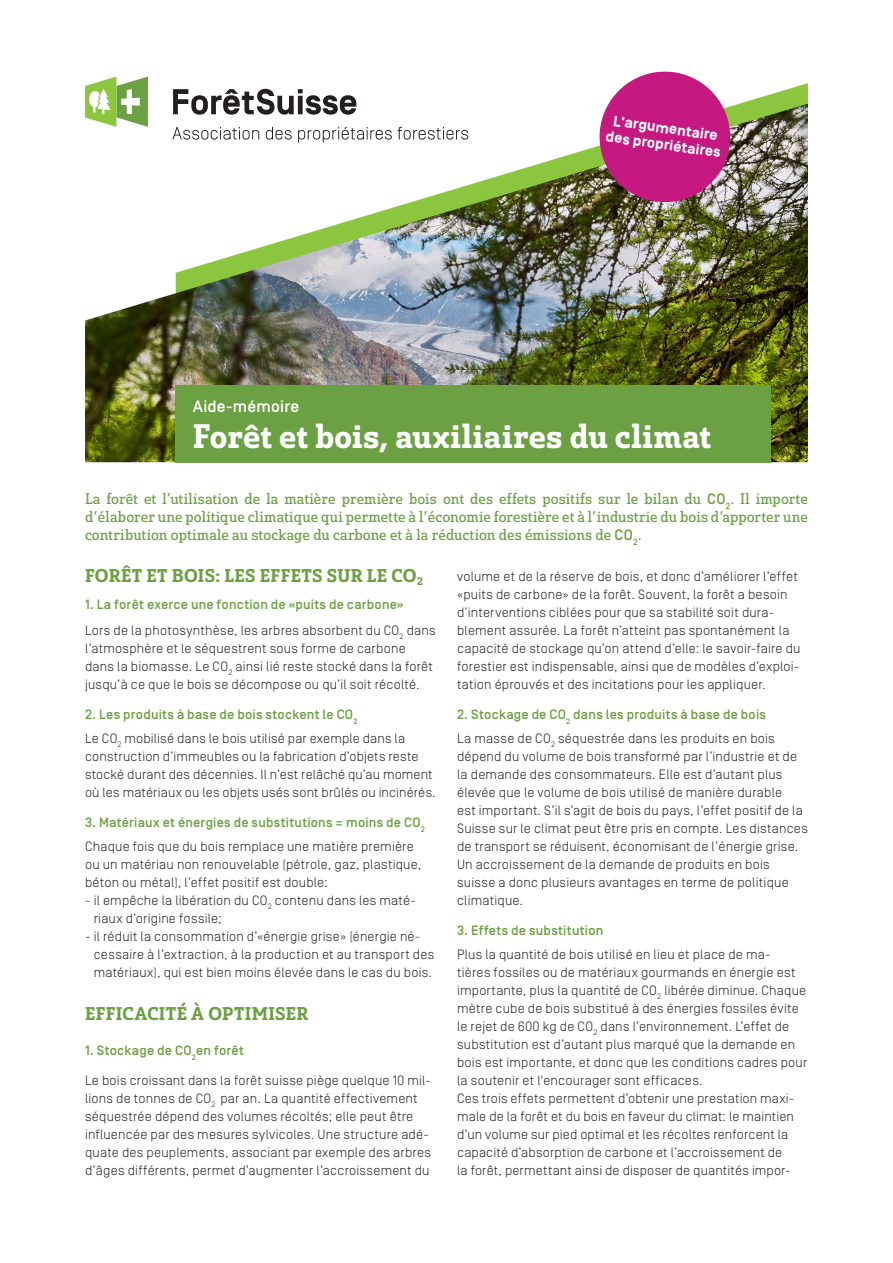
<style>
.page{position:relative;width:893px;height:1263px;background:#fff}
.page>*{position:absolute;margin:0;border:0;box-sizing:border-box;transform-origin:0 0}
._01_Haupttitel{font:33px "Solitas Slab Nor Dem";letter-spacing:.01em;color:#fff}
._03_Titel_grün{font:18px "Solitas Slab Nor Dem";letter-spacing:.02em;color:#6ba043}
._05_Lauftext{font:18px "Solitas Slab Nor Dem";letter-spacing:.02em;color:#6ba043}
._01_Haupttitel-2{font:500 16.5px "Simplon Norm";letter-spacing:.015em;color:#fff}
._02_Einleitung{font:15px/18px "Solitas Slab Nor Reg";letter-spacing:.01em;color:#6ba043;text-align:justify}
.Störer{font:700 15px/16.5px "Simplon Norm";color:#fff;text-align:center}
._05_Lauftext-2{font:300 13.5px/18px "Simplon Norm";letter-spacing:.015em;color:#231f20}
._05_Lauftext-3{font:500 13.5px "Simplon Norm";letter-spacing:.015em;color:#6ba043}
._03_Titel_grün-2{font:500 13.5px "Simplon Norm";letter-spacing:.015em;color:#6ba043}
.s1{font-family:"Simplon Norm";font-weight:500}
</style>
<div class="page">
<img style="left:85px;top:104px;width:723px;height:358px">
<div style="left:176px;top:385px;width:595px;height:77px;background:#6ba043"></div>
<svg style="left:595px;top:71px;width:139px;height:136px;background:#c1468b"></svg>
<svg style="left:173px;top:89px;width:183px;height:26px"></svg>
<svg style="left:172px;top:127px;width:87px;height:13px"></svg>
<svg style="left:266px;top:127px;width:26px;height:13px"></svg>
<svg style="left:298px;top:127px;width:170px;height:16px"></svg>
<svg style="left:85px;top:77px;width:63px;height:50px"></svg>
<p class="Störer" style="left:609px;top:112px;width:117px;rotate:8deg">L'argumentaire des propriétaires</p>
<p class="_01_Haupttitel-2" style="left:193px;top:398px;width:108px">Aide-mémoire</p>
<p class="_01_Haupttitel" style="left:193px;top:415px;width:520px">Forêt et bois, auxiliaires du climat</p>
<p class="_02_Einleitung" style="left:85px;top:490px;width:724px">La forêt et l’utilisation de la matière première bois ont des effets positifs sur le bilan du <span class="s1">CO</span><sub>2</sub>. Il importe d’élaborer une politique climatique qui permette à l’économie forestière et à l’industrie du bois d’apporter une contribution optimale au stockage du carbone et à la réduction des émissions de <span class="s1">CO</span><sub>2</sub>.</p>
<p class="_03_Titel_grün" style="left:85px;top:564px;width:340px">FORÊT ET BOIS: LES EFFETS SUR LE CO<sub>2</sub></p>
<p class="_03_Titel_grün-2" style="left:85px;top:597px;width:320px">1. La forêt exerce une fonction de «puits de carbone»</p>
<p class="_05_Lauftext-2" style="left:85px;top:621px;width:352px">Lors de la photosynthèse, les arbres absorbent du CO<sub>2</sub> dans l’atmosphère et le séquestrent sous forme de carbone dans la biomasse. Le CO<sub>2</sub> ainsi lié reste stocké dans la forêt jusqu’à ce que le bois se décompose ou qu’il soit récolté.</p>
<p class="_05_Lauftext-3" style="left:85px;top:707px;width:274px">2. Les produits à base de bois stockent le CO<sub>2</sub></p>
<p class="_05_Lauftext-2" style="left:85px;top:729px;width:352px">Le CO<sub>2</sub> mobilisé dans le bois utilisé par exemple dans la construction d’immeubles ou la fabrication d’objets reste stocké durant des décennies. Il n’est relâché qu’au moment où les matériaux ou les objets usés sont brûlés ou incinérés.</p>
<p class="_05_Lauftext-3" style="left:85px;top:815px;width:341px">3. Matériaux et énergies de substitutions = moins de CO<sub>2</sub></p>
<p class="_05_Lauftext-2" style="left:85px;top:837px;width:338px">Chaque fois que du bois remplace une matière première ou un matériau non renouvelable (pétrole, gaz, plastique, béton ou métal), l’effet positif est double:</p>
<p class="_05_Lauftext-2" style="left:94px;top:891px;width:324px;text-indent:-9px">- il empêche la libération du CO<sub>2</sub> contenu dans les maté&shy;riaux d’origine fossile;</p>
<p class="_05_Lauftext-2" style="left:94px;top:927px;width:342px;text-indent:-9px">- il réduit la consommation d’«énergie grise» (énergie né&shy;cessaire à l’extraction, à la production et au transport des matériaux), qui est bien moins élevée dans le cas du bois.</p>
<p class="_05_Lauftext" style="left:85px;top:1002px;width:225px">EFFICACITÉ À OPTIMISER</p>
<p class="_05_Lauftext-3" style="left:85px;top:1043px;width:160px">1. Stockage de CO<sub>2</sub>en forêt</p>
<p class="_05_Lauftext-2" style="left:85px;top:1071px;width:347px">Le bois croissant dans la forêt suisse piège quelque 10 mil&shy;lions de tonnes de CO<sub>2</sub> par an. La quantité effectivement séquestrée dépend des volumes récoltés; elle peut être influencée par des mesures sylvicoles. Une structure adé&shy;quate des peuplements, associant par exemple des arbres d’âges différents, permet d’augmenter l’accroissement du</p>
<p class="_05_Lauftext-2" style="left:457px;top:567px;width:345px">volume et de la réserve de bois, et donc d’améliorer l’effet «puits de carbone» de la forêt. Souvent, la forêt a besoin d’interventions ciblées pour que sa stabilité soit dura&shy;blement assurée. La forêt n’atteint pas spontanément la capacité de stockage qu’on attend d’elle: le savoir-faire du forestier est indispensable, ainsi que de modèles d’exploi&shy;tation éprouvés et des incitations pour les appliquer.</p>
<p class="_05_Lauftext-3" style="left:457px;top:707px;width:310px">2. Stockage de CO<sub>2</sub> dans les produits à base de bois</p>
<p class="_05_Lauftext-2" style="left:457px;top:729px;width:352px">La masse de CO<sub>2</sub> séquestrée dans les produits en bois dépend du volume de bois transformé par l’industrie et de la demande des consommateurs. Elle est d’autant plus élevée que le volume de bois utilisé de manière durable<br>est important. S’il s’agit de bois du pays, l’effet positif de la Suisse sur le climat peut être pris en compte. Les distances de transport se réduisent, économisant de l’énergie grise.<br>Un accroissement de la demande de produits en bois suisse a donc plusieurs avantages en terme de politique climatique.</p>
<p class="_05_Lauftext-3" style="left:457px;top:923px;width:148px">3. Effets de substitution</p>
<p class="_05_Lauftext-2" style="left:457px;top:945px;width:352px">Plus la quantité de bois utilisé en lieu et place de ma&shy;tières fossiles ou de matériaux gourmands en énergie est importante, plus la quantité de CO<sub>2</sub> libérée diminue. Chaque mètre cube de bois substitué à des énergies fossiles évite le rejet de 600 kg de CO<sub>2</sub> dans l’environnement. L’effet de substitution est d’autant plus marqué que la demande en bois est importante, et donc que les conditions cadres pour la soutenir et l'encourager sont efficaces.</p>
<p class="_05_Lauftext-2" style="left:457px;top:1089px;width:339px">Ces trois effets permettent d’obtenir une prestation maxi&shy;male de la forêt et du bois en faveur du climat: le maintien d’un volume sur pied optimal et les récoltes renforcent la capacité d’absorption de carbone et l’accroissement de la forêt, permettant ainsi de disposer de quantités impor-</p>
</div>
